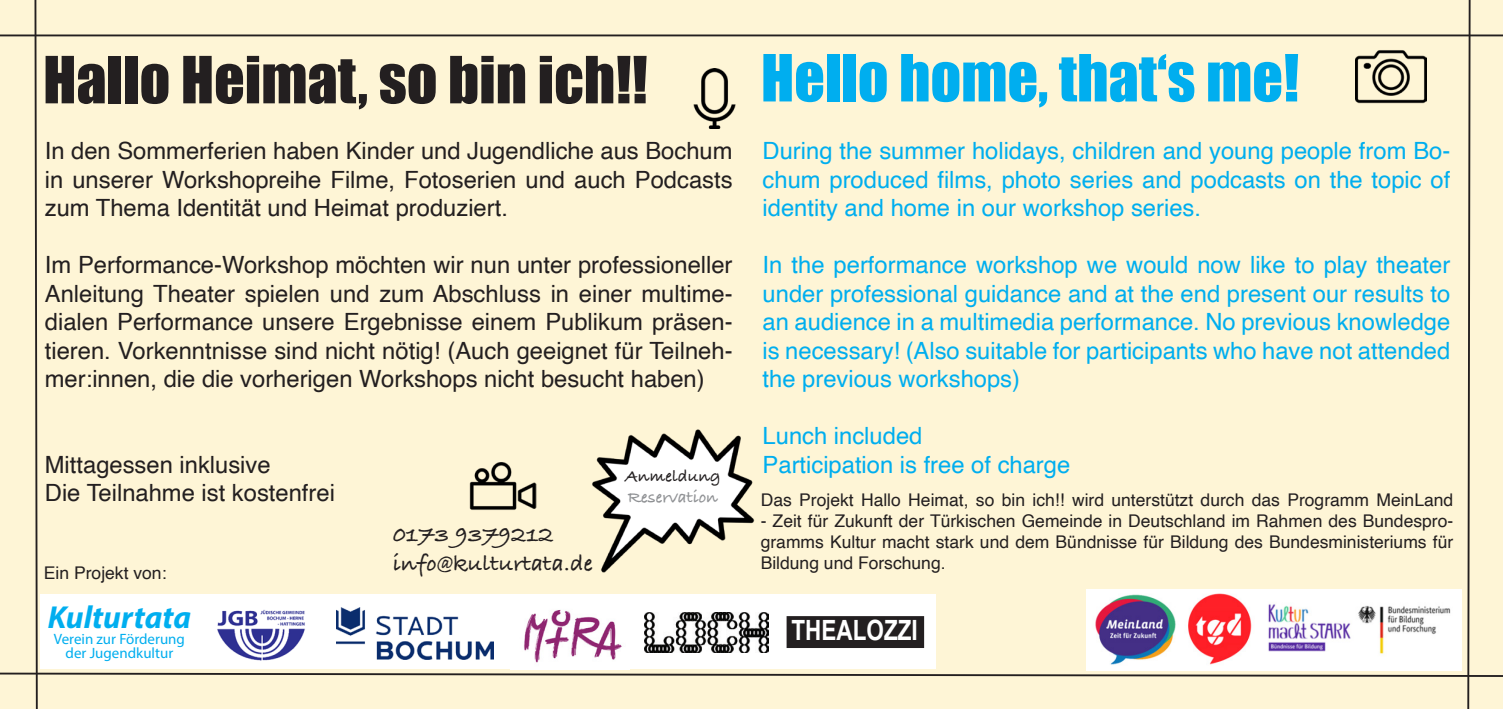
<style>
.page{position:relative;width:1503px;height:709px;background:#fff}
.page>*{position:absolute;margin:0;border:0;box-sizing:border-box;transform-origin:0 0}
.t1{font:60px "Impact";color:#231f20}
.t2{font:60px "Impact";color:#00aeef}
.t3{font:italic 32px "Myriad Variable Concept";color:#00aeef}
.t4{font:700 28px "Arial";color:#fff;scale:.81 1}
.t5{font:23.75px/28.5px "Helvetica";color:#231f20;text-align:justify}
.t6{font:23.75px/28.5px "Helvetica";color:#00aeef;text-align:justify}
.t7{font:700 23.75px "Bradley Hand ITCTT";color:#231f20}
.t8{font:17.5px/21px "Helvetica";color:#231f20;text-align:justify}
.t9{font:700 17.5px "Bradley Hand ITCTT";color:#8f9194}
.t10{font:700 17.5px "Bradley Hand ITCTT";color:#231f20}
.t11{font:15px/14.2px "Myriad Variable Concept";color:#00aeef;text-align:center}
</style>
<div class="page">
<div style="left:0;top:0;width:1502px;height:709px;background:#fef5d6"></div>
<img style="left:1355px;top:43px;width:71px;height:71px">
<img style="left:685px;top:69px;width:60px;height:60px">
<img style="left:469px;top:451px;width:68px;height:68px">
<img style="left:1086px;top:590px;width:375px;height:80px">
<img style="left:580px;top:424px;width:186px;height:163px">
<div style="left:41px;top:594px;width:894px;height:74px;background:#fff"></div>
<img style="left:217px;top:609px;width:88px;height:52px">
<img style="left:644px;top:613px;width:124px;height:39px">
<img style="left:337px;top:607px;width:157px;height:52px">
<img style="left:510px;top:610px;width:119px;height:59px">
<div style="left:788px;top:617px;width:134px;height:29px;background:#231f20"></div>
<div style="left:786px;top:616px;width:138px;height:32px;border:2px solid #231f20"></div>
<p class="t1" style="left:43px;top:33px;width:606px">Hallo Heimat, so bin ich!!</p>
<p class="t2" style="left:761px;top:31px;width:540px">Hello home, that‘s me!</p>
<p class="t5" style="left:45px;top:137px;width:689px">In den Sommerferien haben Kinder und Jugendliche aus Bochum in unserer Workshopreihe Filme, Fotoserien und auch Podcasts zum Thema Identität und Heimat produziert.</p>
<p class="t5" style="left:45px;top:251px;width:689px">Im Performance-Workshop möchten wir nun unter professioneller Anleitung Theater spielen und zum Abschluss in einer multime&shy;dialen Performance unsere Ergebnisse einem Publikum präsen&shy;tieren. Vorkenntnisse sind nicht nötig! (Auch geeignet für Teilneh&shy;mer:innen, die die vorherigen Workshops nicht besucht haben)</p>
<p class="t6" style="left:762px;top:137px;width:689px">During the summer holidays, children and young people from Bo&shy;chum produced films, photo series and podcasts on the topic of identity and home in our workshop series.</p>
<p class="t6" style="left:762px;top:251px;width:689px">In the performance workshop we would now like to play theater under professional guidance and at the end present our results to an audience in a multimedia performance. No previous knowledge is necessary! (Also suitable for participants who have not attended the previous workshops)</p>
<p class="t6" style="left:762px;top:422px;width:161px">Lunch included</p>
<p class="t6" style="left:762px;top:451px;width:309px">Participation is free of charge</p>
<p class="t5" style="left:45px;top:451px;width:227px">Mittagessen inklusive</p>
<p class="t5" style="left:45px;top:479px;width:291px">Die Teilnahme ist kostenfrei</p>
<p class="t10" style="left:625px;top:462px;width:97px">Anmeldung</p>
<p class="t9" style="left:628px;top:483px;width:92px">Reservation</p>
<p class="t8" style="left:760px;top:490px;width:694px">Das Projekt Hallo Heimat, so bin ich!! wird unterstützt durch das Programm MeinLand</p>
<p class="t8" style="left:760px;top:511px;width:694px">- Zeit für Zukunft der Türkischen Gemeinde in Deutschland im Rahmen des Bundespro&shy;gramms Kultur macht stark und dem Bündnisse für Bildung des Bundesministeriums für Bildung und Forschung.</p>
<p class="t7" style="left:393px;top:516px;width:162px">0173 9379212</p>
<p class="t7" style="left:393px;top:545px;width:201px">info@kulturtata.de</p>
<p class="t8" style="left:44px;top:562px;width:124px">Ein Projekt von:</p>
<p class="t3" style="left:48px;top:598px;width:145px">Kulturtata</p>
<p class="t11" style="left:54px;top:632px;width:133px">Verein zur Förderung der Jugendkultur</p>
<p class="t4" style="left:791px;top:612px;width:157px">THEALOZZI</p>
</div>
